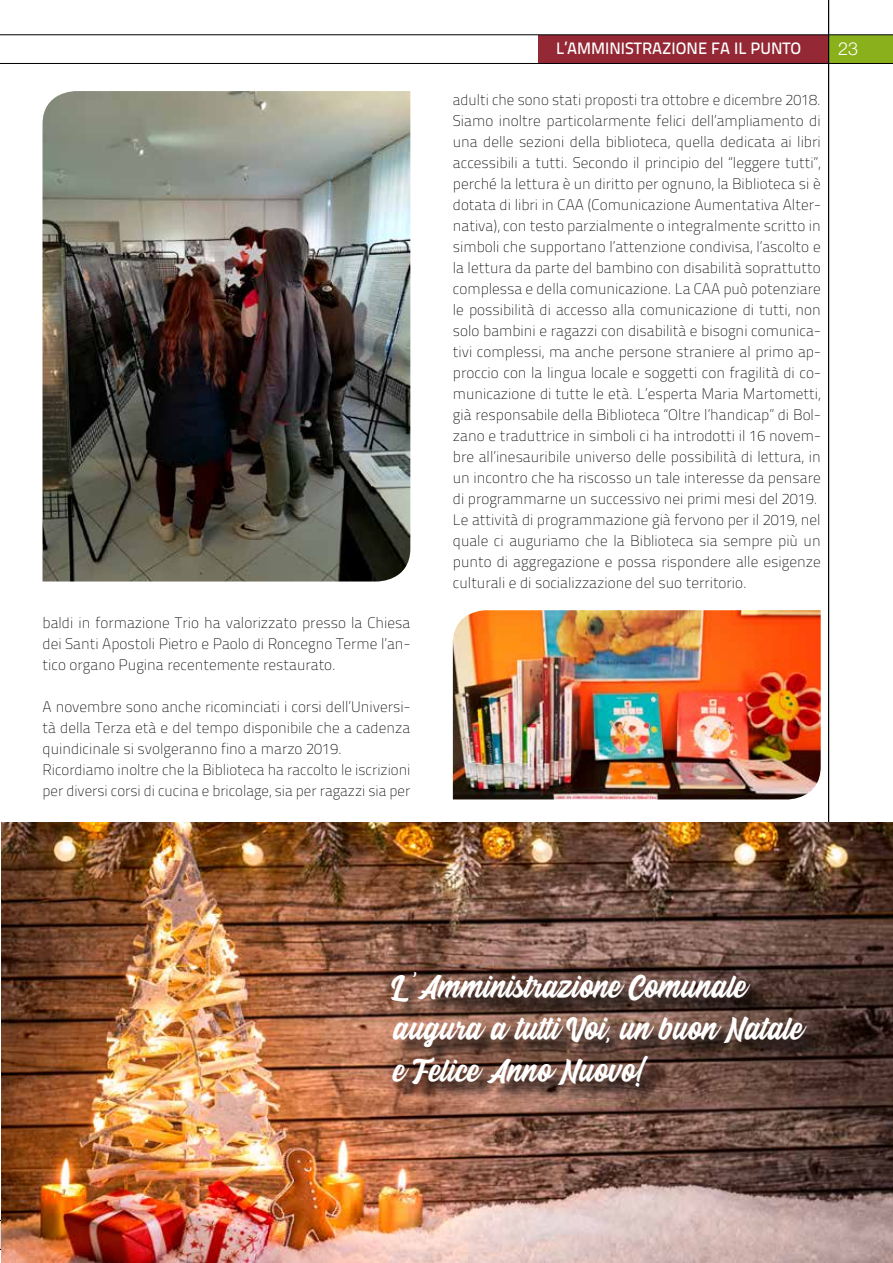
<style>
.page{position:relative;width:893px;height:1263px;background:#fff}
.page>*{position:absolute;margin:0;border:0;box-sizing:border-box;transform-origin:0 0}
.t1{font:36px/42px "Calling Heart";color:#fff}
.t2{font:300 18px "Helvetica Neue LT Std";color:#fff}
.t3{font:16.5px "Titillium Text 25 L 600 wt";color:#fff}
.t4{font:15.15px/21px "Titillium Text 25 L 1 wt";color:#000}
</style>
<div class="page">
<div style="left:538px;top:35px;width:292px;height:29px;background:#942834"></div>
<div style="left:828px;top:35px;width:65px;height:29px;background:#8ab01b"></div>
<hr style="left:828px;top:0;width:1px;height:1263px;background:#000">
<hr style="left:0;top:1220px;width:893px;height:1px;background:#000">
<hr style="left:0;top:1249px;width:893px;height:1px;background:#000">
<hr style="left:0;top:63px;width:893px;height:1px;background:#000">
<hr style="left:0;top:34px;width:893px;height:1px;background:#000">
<img style="left:43px;top:91px;width:367px;height:490px">
<img style="left:453px;top:610px;width:368px;height:189px">
<img style="left:2px;top:822px;width:891px;height:441px">
<div style="left:395px;top:975px;width:430px;height:130px;background:#000;opacity:.75"></div>
<p class="t4" style="left:43px;top:611px;width:369px;text-align:justify">baldi in formazione Trio ha valorizzato presso la Chiesa dei Santi Apostoli Pietro e Paolo di Roncegno Terme l’an&shy;tico organo Pugina recentemente restaurato.</p>
<p class="t4" style="left:43px;top:695px;width:369px">A novembre sono anche ricominciati i corsi dell’Universi&shy;tà della Terza età e del tempo disponibile che a cadenza quindicinale si svolgeranno fino a marzo 2019.<br>Ricordiamo inoltre che la Biblioteca ha raccolto le iscrizioni per diversi corsi di cucina e bricolage, sia per ragazzi sia per</p>
<p class="t3" style="left:556px;top:35px;width:247px">L’AMMINISTRAZIONE FA IL PUNTO</p>
<p class="t4" style="left:453px;top:88px;width:369px">adulti che sono stati proposti tra ottobre e dicembre 2018.<br>Siamo inoltre particolarmente felici dell’ampliamento di una delle sezioni della biblioteca, quella dedicata ai libri accessibili a tutti. Secondo il principio del “leggere tutti”, perché la lettura è un diritto per ognuno, la Biblioteca si è dotata di libri in CAA (Comunicazione Aumentativa Alter&shy;nativa), con testo parzialmente o integralmente scritto in simboli che supportano l’attenzione condivisa, l’ascolto e la lettura da parte del bambino con disabilità soprattutto complessa e della comunicazione. La CAA può potenziare le possibilità di accesso alla comunicazione di tutti, non solo bambini e ragazzi con disabilità e bisogni comunica&shy;tivi complessi, ma anche persone straniere al primo ap&shy;proccio con la lingua locale e soggetti con fragilità di co&shy;municazione di tutte le età. L’esperta Maria Martometti, già responsabile della Biblioteca “Oltre l’handicap” di Bol&shy;zano e traduttrice in simboli ci ha introdotti il 16 novem&shy;bre all’inesauribile universo delle possibilità di lettura, in un incontro che ha riscosso un tale interesse da pensare di programmarne un successivo nei primi mesi del 2019.<br>Le attività di programmazione già fervono per il 2019, nel quale ci auguriamo che la Biblioteca sia sempre più un punto di aggregazione e possa rispondere alle esigenze culturali e di socializzazione del suo territorio.</p>
<p class="t2" style="left:838px;top:38px;width:22px">23</p>
<h1 class="t1" style="left:393px;top:968px;width:411px">L ’Amministrazione Comunale augura a tutti Voi, un buon Natale e Felice Anno Nuovo!</h1>
</div>
